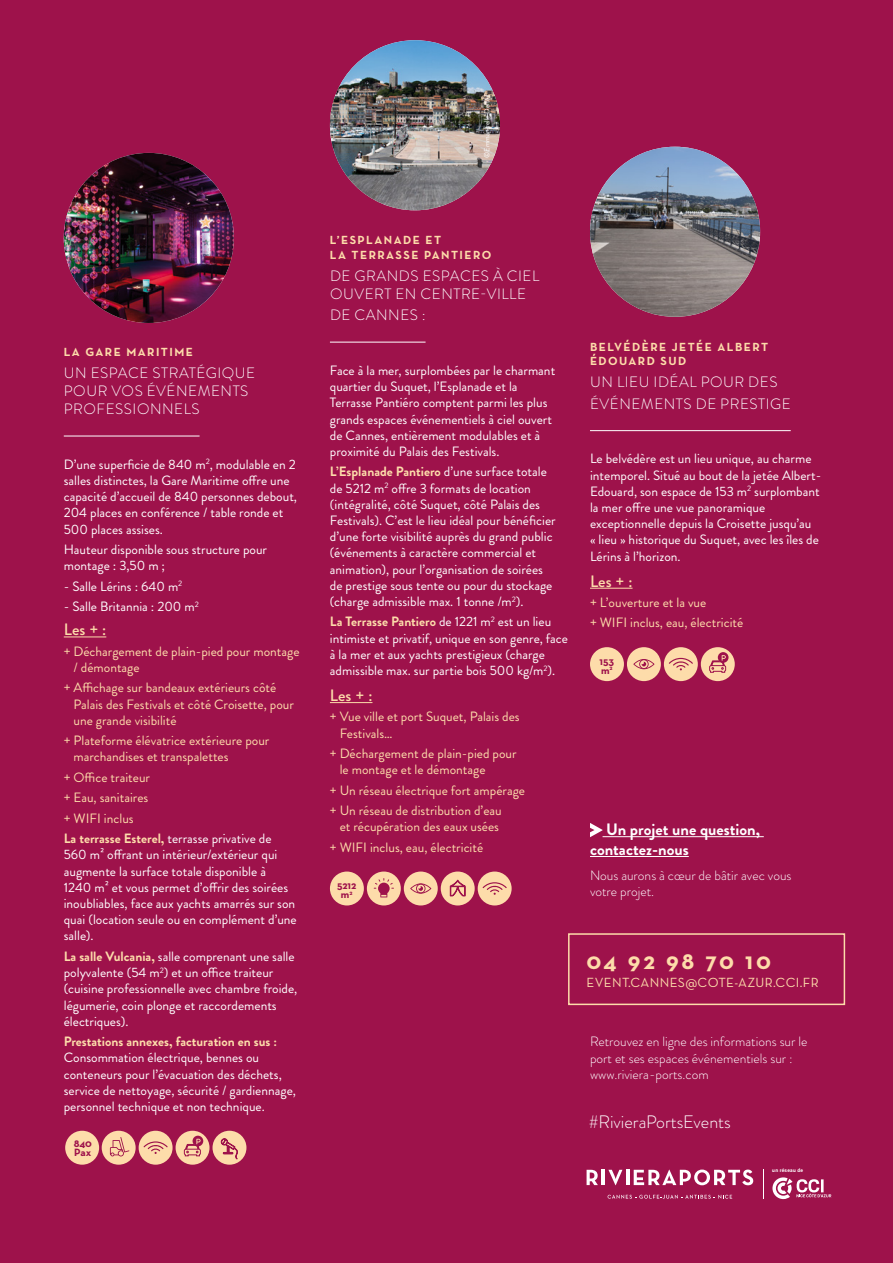
<style>
.page{position:relative;width:893px;height:1263px;background:#9e124b}
.page>*{position:absolute;margin:0;border:0;box-sizing:border-box;transform-origin:0 0}
.t1{font:700 24px "Neutra Text";letter-spacing:.11em;color:#fddcaa}
.t2{font:300 18px "Brandon Grotesque";color:#fff}
.t3{font:700 16.5px/19.8px "Brandon Grotesque";color:#fff}
.t4{font:500 16.5px "Brandon Grotesque";color:#fddcaa}
.t5{font:300 15px/18px "Brandon Grotesque";letter-spacing:.035em;color:#fff}
.t6{font:13.5px/16.2px "Brandon Grotesque";color:#fff}
.t7{font:13.5px/16.2px "Brandon Grotesque";color:#fddcaa}
.t8{font:300 13.5px/16.2px "Brandon Grotesque";color:#fff}
.t9{font:700 13.5px "Brandon Grotesque";color:#fddcaa}
.t10{font:13.5px "Neutra Text";letter-spacing:.025em;color:#fddcaa}
.t11{font:700 12px/14.4px "Neutra Text";letter-spacing:.12em;color:#fddcaa}
.t12{font:700 10.8px/9.4px "Neutra Text";color:#9e124b}
.t13{font:7.5px "Brandon Grotesque";color:#fff}
.t14{font:700 5.7px "Scout";letter-spacing:.045em;color:#fff}
.s1{font-weight:700}
.s2{color:#fff}
.s3{font-weight:700;color:#fddcaa}
</style>
<div class="page">
<div style="left:568px;top:933px;width:277px;height:72px;border:2px solid #fddcaa"></div>
<svg style="left:772px;top:1177px;width:59px;height:22px"></svg>
<svg style="left:587px;top:1170px;width:11px;height:15px"></svg>
<hr style="left:602px;top:1170px;width:3px;height:15px;background:#fff">
<svg style="left:608px;top:1170px;width:14px;height:15px"></svg>
<hr style="left:626px;top:1170px;width:3px;height:15px;background:#fff">
<svg style="left:634px;top:1169px;width:119px;height:16px"></svg>
<svg style="left:608px;top:1195px;width:124px;height:3px"></svg>
<svg style="left:763px;top:1169px;width:1px;height:29px"></svg>
<hr style="left:330px;top:342px;width:96px;height:1px;background:#fff">
<hr style="left:330px;top:702px;width:42px;height:1px;background:#fddcaa">
<div style="left:330px;top:871px;width:34px;height:34px;background:#fddcaa;border-radius:50%"></div>
<div style="left:367px;top:871px;width:34px;height:34px;background:#fddcaa;border-radius:50%"></div>
<svg style="left:374px;top:878px;width:20px;height:19px"></svg>
<div style="left:404px;top:871px;width:34px;height:34px;background:#fddcaa;border-radius:50%"></div>
<svg style="left:410px;top:883px;width:21px;height:11px"></svg>
<div style="left:441px;top:871px;width:34px;height:34px;background:#fddcaa;border-radius:50%"></div>
<svg style="left:449px;top:879px;width:17px;height:18px"></svg>
<div style="left:478px;top:871px;width:34px;height:34px;background:#fddcaa;border-radius:50%"></div>
<svg style="left:483px;top:882px;width:24px;height:13px"></svg>
<img style="left:330px;top:40px;width:170px;height:170px;border-radius:85px">
<img style="left:590px;top:147px;width:170px;height:170px;border-radius:85px">
<hr style="left:590px;top:430px;width:201px;height:1px;background:#fff">
<hr style="left:590px;top:588px;width:42px;height:1px;background:#fddcaa">
<div style="left:590px;top:647px;width:34px;height:34px;background:#fddcaa;border-radius:50%"></div>
<div style="left:627px;top:647px;width:34px;height:34px;background:#fddcaa;border-radius:50%"></div>
<svg style="left:633px;top:659px;width:22px;height:10px"></svg>
<div style="left:664px;top:647px;width:34px;height:34px;background:#fddcaa;border-radius:50%"></div>
<svg style="left:669px;top:658px;width:24px;height:12px"></svg>
<div style="left:701px;top:647px;width:34px;height:34px;background:#fddcaa;border-radius:50%"></div>
<svg style="left:709px;top:652px;width:19px;height:21px"></svg>
<hr style="left:64px;top:436px;width:136px;height:1px;background:#fff">
<hr style="left:64px;top:636px;width:42px;height:1px;background:#fddcaa">
<div style="left:65px;top:1131px;width:34px;height:34px;background:#fddcaa;border-radius:50%"></div>
<div style="left:102px;top:1131px;width:34px;height:34px;background:#fddcaa;border-radius:50%"></div>
<svg style="left:110px;top:1137px;width:19px;height:19px"></svg>
<div style="left:139px;top:1131px;width:34px;height:34px;background:#fddcaa;border-radius:50%"></div>
<svg style="left:144px;top:1141px;width:24px;height:13px"></svg>
<div style="left:176px;top:1131px;width:34px;height:34px;background:#fddcaa;border-radius:50%"></div>
<svg style="left:184px;top:1136px;width:19px;height:21px"></svg>
<div style="left:213px;top:1131px;width:33px;height:34px;background:#fddcaa;border-radius:50%"></div>
<svg style="left:221px;top:1138px;width:17px;height:21px"></svg>
<hr style="left:603px;top:836px;width:161px;height:1px;background:#fff">
<hr style="left:590px;top:856px;width:99px;height:1px;background:#fff">
<svg style="left:590px;top:823px;width:13px;height:14px"></svg>
<img style="left:64px;top:153px;width:170px;height:170px;border-radius:85px">
<p class="t13" style="left:482px;top:158px;width:65px;rotate:-90deg">©Emmanuelle Delteil</p>
<p class="t11" style="left:64px;top:345px;width:131px">LA GARE MARITIME</p>
<p class="t5" style="left:64px;top:364px;width:193px">UN ESPACE STRATÉGIQUE<br>POUR VOS ÉVÉNEMENTS<br>PROFESSIONNELS</p>
<p class="t6" style="left:64px;top:456px;width:235px">D’une superficie de 840 m<sup>2</sup>, modulable en 2 salles distinctes, la Gare Maritime offre une capacité d’accueil de 840 personnes debout, 204 places en conférence / table ronde et 500 places assises.</p>
<p class="t6" style="left:64px;top:542px;width:205px">Hauteur disponible sous structure pour montage : 3,50 m ;</p>
<p class="t6" style="left:64px;top:578px;width:120px">- Salle Lérins : 640 m<sup>2</sup></p>
<p class="t6" style="left:64px;top:599px;width:137px">- Salle Britannia : 200 m<sup>2</sup></p>
<p class="t4" style="left:64px;top:618px;width:44px">Les + :</p>
<p class="t7" style="left:74px;top:643px;width:228px;text-indent:-10px">+ Déchargement de plain-pied pour montage / démontage</p>
<p class="t7" style="left:74px;top:680px;width:222px;text-indent:-10px">+ Affichage sur bandeaux extérieurs côté<br>Palais des Festivals et côté Croisette, pour une grande visibilité</p>
<p class="t7" style="left:74px;top:733px;width:197px;text-indent:-10px">+ Plateforme élévatrice extérieure pour marchandises et transpalettes</p>
<p class="t7" style="left:64px;top:767px;width:209px;line-height:20.4px">+ Office traiteur<br>+ Eau, sanitaires<br>+ WIFI inclus<br><span class="s1">La terrasse Esterel,</span> <span class="s2">terrasse privative de</span></p>
<p class="t6" style="left:64px;top:847px;width:235px">560 m² offrant un intérieur/extérieur qui augmente la surface totale disponible à 1240 m² et vous permet d’offrir des soirées inoubliables, face aux yachts amarrés sur son quai (location seule ou en complément d’une salle).</p>
<p class="t6" style="left:64px;top:948px;width:235px"><span class="s3">La salle Vulcania,</span> salle comprenant une salle polyvalente (54 m<sup>2</sup>) et un office traiteur (cuisine professionnelle avec chambre froide, légumerie, coin plonge et raccordements électriques).</p>
<p class="t9" style="left:64px;top:1032px;width:215px">Prestations annexes, facturation en sus :</p>
<p class="t6" style="left:64px;top:1050px;width:234px">Consommation électrique, bennes ou conteneurs pour l’évacuation des déchets, service de nettoyage, sécurité / gardiennage, personnel technique et non technique.</p>
<p class="t12" style="left:74px;top:1138px;width:20px">840<br>Pax</p>
<p class="t11" style="left:330px;top:233px;width:163px">L’ESPLANADE ET<br>LA TERRASSE PANTIERO</p>
<p class="t5" style="left:330px;top:267px;width:211px">DE GRANDS ESPACES À CIEL<br>OUVERT EN CENTRE-VILLE</p>
<p class="t5" style="left:330px;top:306px;width:97px">DE CANNES :</p>
<p class="t6" style="left:330px;top:362px;width:227px">Face à la mer, surplombées par le charmant quartier du Suquet, l’Esplanade et la Terrasse Pantiéro comptent parmi les plus grands espaces événementiels à ciel ouvert de Cannes, entièrement modulables et à proximité du Palais des Festivals.</p>
<p class="t6" style="left:330px;top:464px;width:227px"><span class="s3">L’Esplanade Pantiero</span> d’une surface totale de 5212 m<sup>2</sup> offre 3 formats de location (intégralité, côté Suquet, côté Palais des Festivals). C’est le lieu idéal pour bénéficier d’une forte visibilité auprès du grand public (événements à caractère commercial et animation), pour l’organisation de soirées de prestige sous tente ou pour du stockage (charge admissible max. 1 tonne /m<sup>2</sup>).</p>
<p class="t6" style="left:330px;top:614px;width:240px"><span class="s3">La Terrasse Pantiero</span> de 1221 m<sup>2</sup> est un lieu intimiste et privatif, unique en son genre, face à la mer et aux yachts prestigieux (charge admissible max. sur partie bois 500 kg/m<sup>2</sup>).</p>
<p class="t4" style="left:330px;top:684px;width:44px">Les + :</p>
<p class="t7" style="left:340px;top:709px;width:182px;text-indent:-10px">+ Vue ville et port Suquet, Palais des<br>Festivals…</p>
<p class="t7" style="left:340px;top:745px;width:178px;text-indent:-10px">+ Déchargement de plain-pied pour le montage et le démontage</p>
<p class="t7" style="left:330px;top:780px;width:197px;line-height:20.4px">+ Un réseau électrique fort ampérage + Un réseau de distribution d’eau</p>
<p class="t7" style="left:330px;top:817px;width:171px;line-height:20.4px;text-indent:10px">et récupération des eaux usées + WIFI inclus, eau, électricité</p>
<p class="t12" style="left:337px;top:880px;width:21px;text-align:center">5212 m<sup>2</sup></p>
<p class="t11" style="left:590px;top:339px;width:180px">BELVÉDÈRE JETÉE ALBERT<br>ÉDOUARD SUD</p>
<p class="t5" style="left:590px;top:371px;width:202px;line-height:21.6px">UN LIEU IDÉAL POUR DES<br>ÉVÉNEMENTS DE PRESTIGE</p>
<p class="t6" style="left:590px;top:451px;width:233px">Le belvédère est un lieu unique, au charme intemporel. Situé au bout de la jetée Albert-Edouard, son espace de 153 m<sup>2</sup> surplombant la mer offre une vue panoramique exceptionnelle depuis la Croisette jusqu’au<br>« lieu » historique du Suquet, avec les îles de Lérins à l’horizon.</p>
<p class="t4" style="left:590px;top:569px;width:44px">Les + :</p>
<p class="t7" style="left:590px;top:592px;width:155px;line-height:20.4px">+ L’ouverture et la vue<br>+ WIFI inclus, eau, électricité</p>
<p class="t12" style="left:599px;top:656px;width:16px">153 m<sup>2</sup></p>
<p class="t3" style="left:590px;top:820px;width:172px;text-indent:16px">Un projet une question, contactez-nous</p>
<p class="t8" style="left:590px;top:867px;width:203px">Nous aurons à cœur de bâtir avec vous votre projet.</p>
<h1 class="t1" style="left:587px;top:945px;width:186px">04 92 98 70 10</h1>
<p class="t10" style="left:587px;top:974px;width:234px">EVENT.CANNES@COTE-AZUR.CCI.FR</p>
<p class="t8" style="left:590px;top:1033px;width:219px">Retrouvez en ligne des informations sur le port et ses espaces événementiels sur : www.riviera-ports.com</p>
<h2 class="t2" style="left:589px;top:1109px;width:144px">#RivieraPortsEvents</h2>
<p class="t14" style="left:772px;top:1167px;width:32px">un réseau de</p>
</div>
